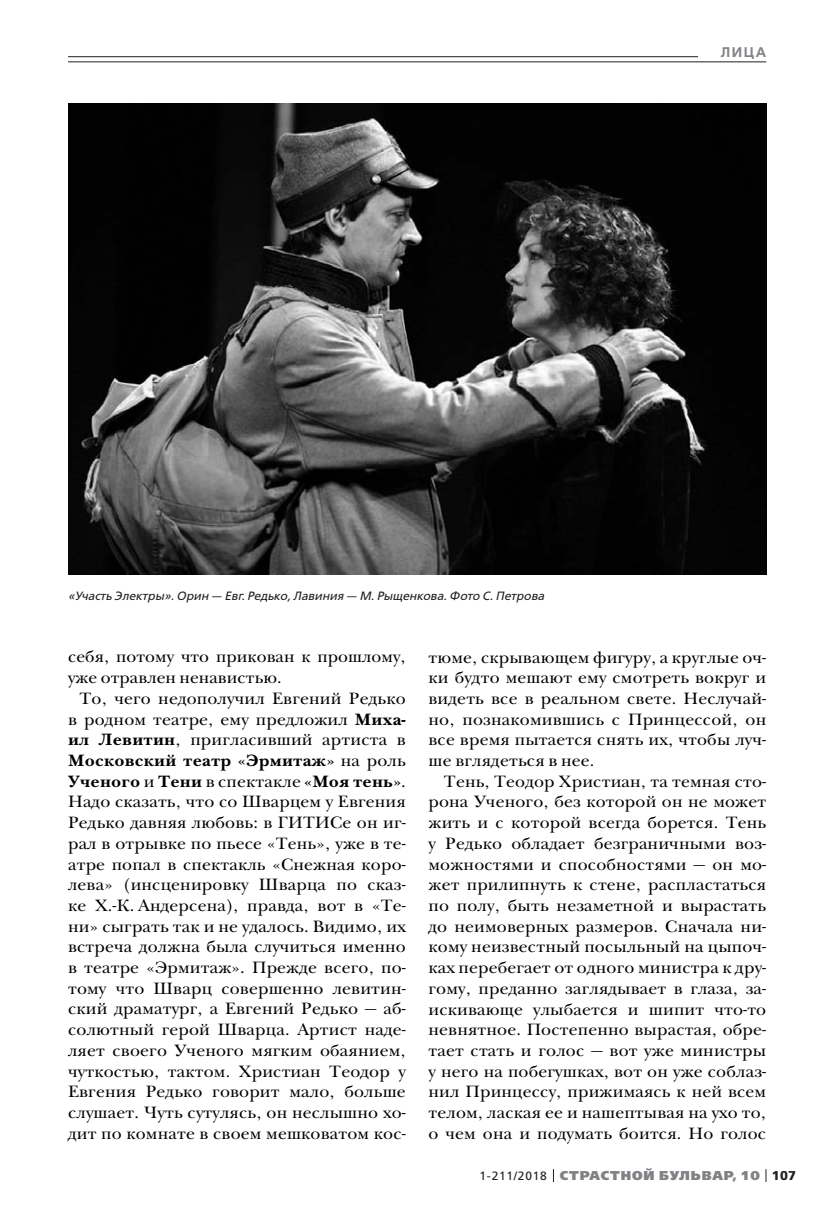
<style>
.page{position:relative;width:823px;height:1219px;background:#fff}
.page>*{position:absolute;margin:0;border:0;box-sizing:border-box;transform-origin:0 0}
.t1{font:17px/20.8px "New Baskerville ITC";letter-spacing:.01em;color:#000;text-align:justify}
.t2{font:600 14px "Free Set";color:#808285}
.t3{font:800 12.8px "Free Set";letter-spacing:.07em;color:#808285}
.t4{font:italic 12px "Free Set";color:#231f20}
.s1{font-weight:700}
.s2{font-weight:400;font-size:12px;color:#231f20}
.s3{font-weight:700;color:#231f20}
</style>
<div class="page">
<svg style="left:765px;top:1169px;width:1px;height:13px"></svg>
<hr style="left:68px;top:56px;width:697px;height:1px;background:#231f20">
<div style="left:697px;top:41px;width:68px;height:21px;background:#fff"></div>
<hr style="left:68px;top:62px;width:697px;height:1px;background:#231f20">
<img style="left:68px;top:103px;width:697px;height:472px">
<p class="t2" style="left:720px;top:45px;width:47px">ЛИЦА</p>
<p class="t4" style="left:68px;top:590px;width:477px">«Участь Электры». Орин — Евг. Редько, Лавиния — М. Рыщенкова. Фото С. Петрова</p>
<p class="t1" style="left:68px;top:648px;width:339px">себя, потому что прикован к прошлому, уже отравлен ненавистью.</p>
<p class="t1" style="left:68px;top:689px;width:339px;text-indent:11px">То, чего недополучил Евгений Редько в родном театре, ему предложил <span class="s1">Миха&shy;ил Левитин</span>, пригласивший артиста в <span class="s1">Московский театр «Эрмитаж»</span> на роль <span class="s1">Ученого</span> и <span class="s1">Тени</span> в спектакле <span class="s1">«Моя тень»</span>.<br>Надо сказать, что со Шварцем у Евгения Редько давняя любовь: в ГИТИСе он иг&shy;рал в отрывке по пьесе «Тень», уже в те&shy;атре попал в спектакль «Снежная коро&shy;лева» (инсценировку Шварца по сказ&shy;ке Х.-К. Андерсена), правда, вот в «Те&shy;ни» сыграть так и не удалось. Видимо, их встреча должна была случиться именно в театре «Эрмитаж». Прежде всего, по&shy;тому что Шварц совершенно левитин&shy;ский драматург, а Евгений Редько — аб&shy;солютный герой Шварца. Артист наде&shy;ляет своего Ученого мягким обаянием, чуткостью, тактом. Христиан Теодор у Евгения Редько говорит мало, больше слушает. Чуть сутулясь, он неслышно хо&shy;дит по комнате в своем мешковатом кос-</p>
<p class="t1" style="left:428px;top:648px;width:339px">тюме, скрывающем фигуру, а круглые оч&shy;ки будто мешают ему смотреть вокруг и видеть все в реальном свете. Неслучай&shy;но, познакомившись с Принцессой, он все время пытается снять их, чтобы луч&shy;ше вглядеться в нее.</p>
<p class="t1" style="left:428px;top:772px;width:339px;text-indent:15px">Тень, Теодор Христиан, та темная сто&shy;рона Ученого, без которой он не может жить и с которой всегда борется. Тень у Редько обладает безграничными воз&shy;можностями и способностями — он мо&shy;жет прилипнуть к стене, распластаться по полу, быть незаметной и вырастать до неимоверных размеров. Сначала ни&shy;кому неизвестный посыльный на цыпоч&shy;ках перебегает от одного министра к дру&shy;гому, преданно заглядывает в глаза, за&shy;искивающе улыбается и шипит что-то невнятное. Постепенно вырастая, обре&shy;тает стать и голос — вот уже министры у него на побегушках, вот он уже соблаз&shy;нил Принцессу, прижимаясь к ней всем телом, лаская ее и нашептывая на ухо то, о чем она и подумать боится. Но голос</p>
<p class="t3" style="left:479px;top:1169px;width:318px"><span class="s2">1-211/2018</span> СТРАСТНОЙ БУЛЬВАР, 10 <span class="s3">107</span></p>
</div>
